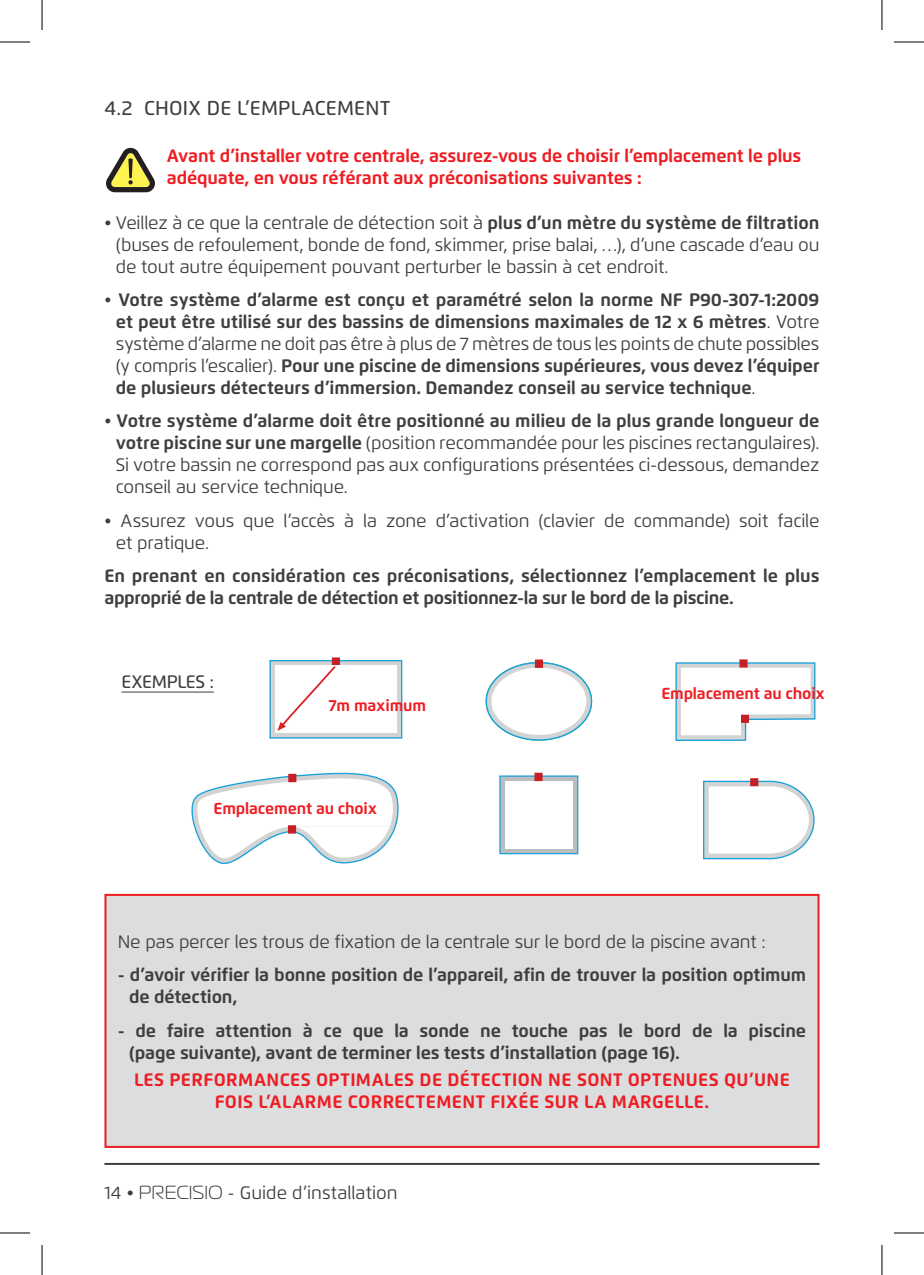
<style>
.page{position:relative;width:924px;height:1275px;background:#fff}
.page>*{position:absolute;margin:0;border:0;box-sizing:border-box;transform-origin:0 0}
.t1{font:500 20px "Flexo";letter-spacing:.01em;color:#3e3e3f}
.t2{font:700 18px/22px "Flexo";letter-spacing:-.01em;color:#3e3e3f}
.t3{font:18px/22px "Flexo";letter-spacing:-.01em;color:#3e3e3f;text-align:justify}
.t4{font:700 18px/22px "Flexo";letter-spacing:-.005em;color:#ee1d23}
.t5{font:700 18px/22px "Flexo";letter-spacing:.02em;color:#ee1d23;text-align:center}
.t6{font:500 18px "Flexo";letter-spacing:-.02em;color:#3e3e3f}
.t7{font:700 16px "Flexo";letter-spacing:-.01em;color:#ee1d23}
.s1{font-weight:700}
.s2{font-weight:400}
.s3{font-family:"Magistral";font-weight:300;font-size:19px}
</style>
<div class="page">
<hr style="left:104px;top:1163px;width:715px;height:2px;background:#3e3e3f">
<div style="left:105px;top:895px;width:713px;height:252px;background:#dcdddf"></div>
<div style="left:104px;top:894px;width:715px;height:254px;border:2px solid #ee1d23"></div>
<div style="left:270px;top:660px;width:131px;height:78px;background:#d2d3d3"></div>
<div style="left:269px;top:660px;width:133px;height:78px;border:1px solid #1aa2dc"></div>
<div style="left:331px;top:657px;width:9px;height:9px;background:#c52026"></div>
<div style="left:275px;top:666px;width:121px;height:67px;background:#fff"></div>
<svg style="left:277px;top:664px;width:60px;height:67px"></svg>
<svg style="left:485px;top:661px;width:107px;height:80px"></svg>
<div style="left:534px;top:659px;width:8px;height:9px;background:#c52026"></div>
<div style="left:739px;top:659px;width:8px;height:9px;background:#c52026"></div>
<svg style="left:675px;top:661px;width:140px;height:80px"></svg>
<svg style="left:191px;top:772px;width:208px;height:93px"></svg>
<div style="left:288px;top:774px;width:8px;height:8px;background:#c52026"></div>
<div style="left:288px;top:825px;width:8px;height:8px;background:#c52026"></div>
<div style="left:499px;top:776px;width:78px;height:77px;background:#bbbdbf"></div>
<div style="left:499px;top:775px;width:79px;height:79px;border:1px solid #1aa2dc"></div>
<div style="left:504px;top:781px;width:68px;height:67px;background:#fff"></div>
<div style="left:534px;top:772px;width:8px;height:9px;background:#c52026"></div>
<div style="left:749px;top:778px;width:9px;height:8px;background:#c52026"></div>
<svg style="left:703px;top:780px;width:111px;height:80px"></svg>
<hr style="left:121px;top:691px;width:93px;height:1px;background:#3e3e3f">
<svg style="left:106px;top:148px;width:49px;height:44px"></svg>
<hr style="left:0;top:42px;width:30px;height:1px;background:#000">
<hr style="left:893px;top:42px;width:30px;height:1px;background:#000">
<hr style="left:0;top:1232px;width:30px;height:1px;background:#000">
<hr style="left:893px;top:1232px;width:30px;height:1px;background:#000">
<hr style="left:42px;top:0;width:1px;height:30px;background:#000">
<hr style="left:42px;top:1245px;width:1px;height:30px;background:#000">
<hr style="left:881px;top:0;width:1px;height:30px;background:#000">
<hr style="left:881px;top:1245px;width:1px;height:30px;background:#000">
<p class="t1" style="left:104px;top:95px;width:287px">4.2 CHOIX DE L’EMPLACEMENT</p>
<p class="t4" style="left:167px;top:145px;width:635px">Avant d’installer votre centrale, assurez-vous de choisir l’emplacement le plus adéquate, en vous référant aux préconisations suivantes :</p>
<p class="t3" style="left:116px;top:211px;width:705px;text-indent:-11px">• Veillez à ce que la centrale de détection soit à <span class="s1">plus d’un mètre du système de filtration </span>(buses de refoulement, bonde de fond, skimmer, prise balai, …), d’une cascade d’eau ou de tout autre équipement pouvant perturber le bassin à cet endroit.</p>
<p class="t2" style="left:116px;top:289px;width:705px;text-align:justify;text-indent:-11px"><span class="s2">•</span> Votre système d’alarme est conçu et paramétré selon la norme NF P90-307-1:2009 et peut être utilisé sur des bassins de dimensions maximales de 12 x 6 mètres<span class="s2">. Votre système d’alarme ne doit pas être à plus de 7 mètres de tous les points de chute possibles (y compris l’escalier).</span> Pour une piscine de dimensions supérieures, vous devez l’équiper de plusieurs détecteurs d’immersion. Demandez conseil au service technique<span class="s2">.</span></p>
<p class="t3" style="left:116px;top:410px;width:705px;text-indent:-11px">• <span class="s1">Votre système d’alarme doit être positionné au milieu de la plus grande longueur de votre piscine sur une margelle</span> (position recommandée pour les piscines rectangulaires).<br>Si votre bassin ne correspond pas aux configurations présentées ci-dessous, demandez conseil au service technique.</p>
<p class="t3" style="left:116px;top:509px;width:705px;text-indent:-11px">• Assurez vous que l’accès à la zone d’activation (clavier de commande) soit facile et pratique.</p>
<p class="t2" style="left:104px;top:565px;width:716px">En prenant en considération ces préconisations, sélectionnez l’emplacement le plus approprié de la centrale de détection et positionnez-la sur le bord de la piscine.</p>
<p class="t6" style="left:121px;top:671px;width:94px">EXEMPLES :</p>
<p class="t7" style="left:328px;top:695px;width:99px">7m maximum</p>
<p class="t7" style="left:213px;top:798px;width:165px">Emplacement au choix</p>
<p class="t7" style="left:661px;top:683px;width:165px">Emplacement au choix</p>
<p class="t3" style="left:118px;top:930px;width:649px">Ne pas percer les trous de fixation de la centrale sur le bord de la piscine avant :</p>
<p class="t2" style="left:129px;top:963px;width:678px;text-indent:-11px">- d’avoir vérifier la bonne position de l’appareil, afin de trouver la position optimum de détection,</p>
<p class="t2" style="left:129px;top:1019px;width:678px;text-indent:-11px">- de faire attention à ce que la sonde ne touche pas le bord de la piscine (page suivante), avant de terminer les tests d’installation (page 16).</p>
<p class="t5" style="left:134px;top:1068px;width:657px">LES PERFORMANCES OPTIMALES DE DÉTECTION NE SONT OPTENUES QU’UNE<br>FOIS L’ALARME CORRECTEMENT FIXÉE SUR LA MARGELLE.</p>
<p class="t3" style="left:104px;top:1181px;width:295px">14 • <span class="s3">PRECISIO</span> - Guide d’installation</p>
</div>
